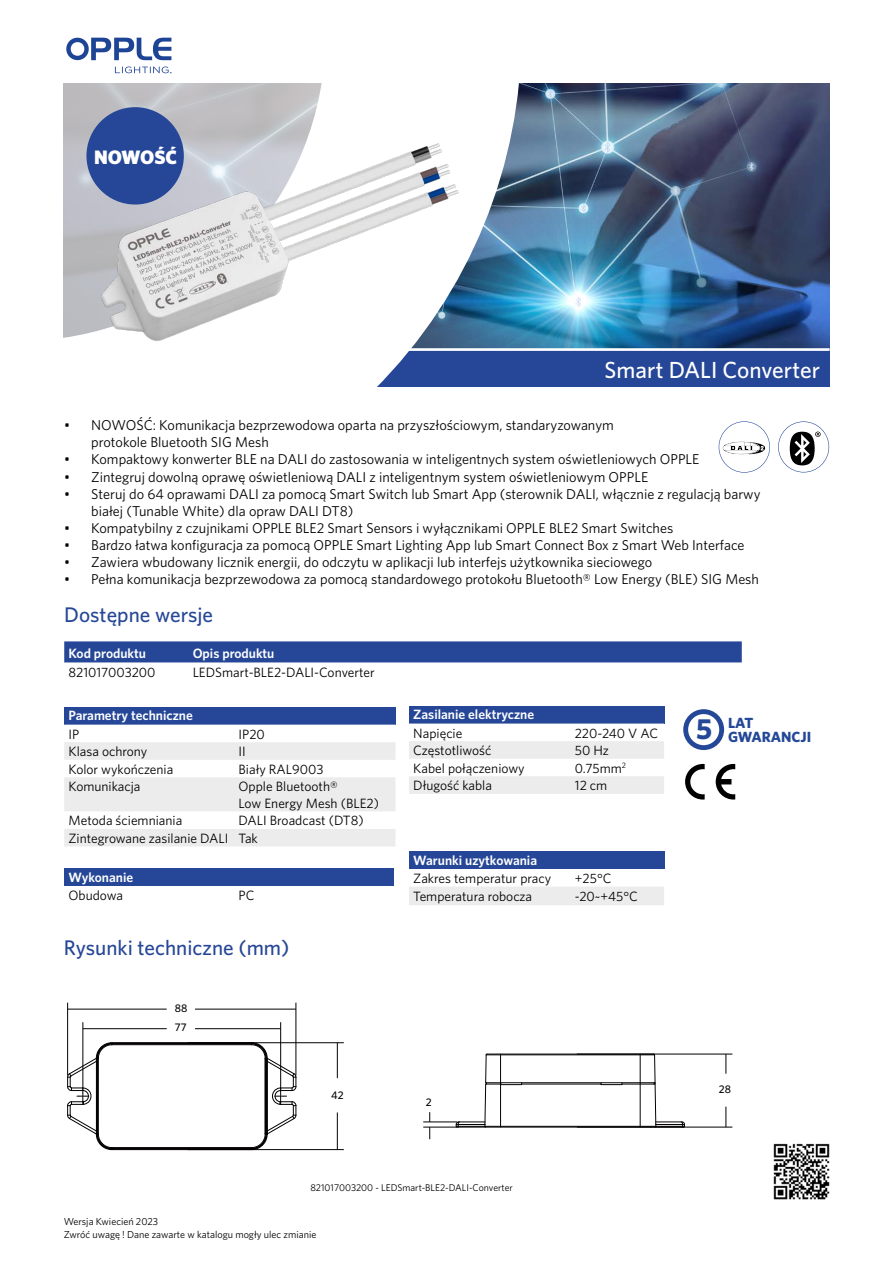
<style>
.page{position:relative;width:893px;height:1263px;background:#fff}
.page>*{position:absolute;margin:0;border:0;box-sizing:border-box;transform-origin:0 0}
.t1{font:500 23.25px "Whitney";color:#fff}
.t2{font:500 21.15px "Whitney";color:#264797}
.t3{font:900 19.5px "Whitney";color:#fff}
.t4{font:700 14.7px/13.8px "Whitney";color:#244897}
.t5{font:14.25px/17.1px "Whitney";color:#000}
.t6{font:13.5px/16.2px "Whitney";color:#000}
.t7{font:600 13.5px "Whitney";color:#fff}
.t8{font:500 11.1px/19.5px "Whitney";color:#020000}
.t9{font:10.2px/12.6px "Whitney";color:#000}
.t10{font:9.75px "Whitney";color:#000}
.s1{font-size:29.1px}
</style>
<div class="page">
<img style="left:571px;top:83px;width:259px;height:265px">
<div style="left:64px;top:350px;width:766px;height:37px;background:#264797"></div>
<hr style="left:64px;top:348px;width:766px;height:3px;background:#fff">
<img style="left:482px;top:83px;width:89px;height:268px">
<svg style="left:64px;top:641px;width:678px;height:22px;background:#2f4f9b"></svg>
<div style="left:64px;top:707px;width:331px;height:18px;background:#264797"></div>
<svg style="left:64px;top:742px;width:331px;height:104px"></svg>
<svg style="left:778px;top:421px;width:51px;height:51px"></svg>
<svg style="left:719px;top:421px;width:51px;height:52px"></svg>
<svg style="left:66px;top:37px;width:105px;height:11px"></svg>
<div style="left:409px;top:706px;width:255px;height:17px;background:#264797"></div>
<svg style="left:409px;top:723px;width:255px;height:71px"></svg>
<svg style="left:685px;top:764px;width:20px;height:35px"></svg>
<svg style="left:716px;top:764px;width:19px;height:35px"></svg>
<svg style="left:683px;top:709px;width:41px;height:41px"></svg>
<div style="left:64px;top:868px;width:330px;height:18px;background:#264797"></div>
<div style="left:409px;top:851px;width:255px;height:18px;background:#264797"></div>
<div style="left:409px;top:887px;width:255px;height:18px;background:#ececec"></div>
<hr style="left:640px;top:1054px;width:1px;height:73px;background:#030000">
<hr style="left:486px;top:1054px;width:169px;height:1px;background:#030000">
<hr style="left:486px;top:1082px;width:169px;height:1px;background:#030000">
<hr style="left:522px;top:1084px;width:79px;height:1px;background:#030000">
<hr style="left:622px;top:1084px;width:33px;height:1px;background:#030000">
<svg style="left:601px;top:1083px;width:22px;height:2px"></svg>
<hr style="left:457px;top:1127px;width:227px;height:1px;background:#030000">
<hr style="left:501px;top:1126px;width:183px;height:1px;background:#030000">
<svg style="left:456px;top:1053px;width:66px;height:75px"></svg>
<svg style="left:650px;top:1053px;width:35px;height:74px"></svg>
<svg style="left:67px;top:1042px;width:230px;height:108px"></svg>
<hr style="left:296px;top:1003px;width:1px;height:72px;background:#030000">
<hr style="left:67px;top:1003px;width:1px;height:72px;background:#030000">
<hr style="left:195px;top:1009px;width:101px;height:1px;background:#030000">
<hr style="left:68px;top:1009px;width:99px;height:1px;background:#030000">
<hr style="left:187px;top:1149px;width:157px;height:1px;background:#030000">
<hr style="left:187px;top:1042px;width:157px;height:1px;background:#030000">
<hr style="left:337px;top:1112px;width:1px;height:37px;background:#030000">
<hr style="left:337px;top:1043px;width:1px;height:35px;background:#030000">
<hr style="left:83px;top:1022px;width:1px;height:68px;background:#030000">
<hr style="left:280px;top:1022px;width:1px;height:68px;background:#030000">
<hr style="left:83px;top:1028px;width:84px;height:1px;background:#030000">
<hr style="left:195px;top:1028px;width:86px;height:1px;background:#030000">
<hr style="left:577px;top:1127px;width:155px;height:1px;background:#030000">
<hr style="left:577px;top:1054px;width:155px;height:1px;background:#030000">
<svg style="left:726px;top:1107px;width:1px;height:20px"></svg>
<svg style="left:726px;top:1054px;width:1px;height:20px"></svg>
<hr style="left:423px;top:1122px;width:34px;height:1px;background:#030000">
<hr style="left:423px;top:1127px;width:34px;height:1px;background:#030000">
<svg style="left:429px;top:1112px;width:1px;height:27px"></svg>
<img style="left:773px;top:1143px;width:57px;height:57px">
<img style="left:63px;top:48px;width:419px;height:339px">
<div style="left:86px;top:107px;width:98px;height:98px;background:#264797;border-radius:50%"></div>
<h3 class="t3" style="left:94px;top:144px;width:84px">NOWOŚĆ</h3>
<h1 class="t1" style="left:605px;top:355px;width:217px">Smart DALI Converter</h1>
<p class="t5" style="left:91px;top:416px;width:524px;text-indent:-27px">• NOWOŚĆ: Komunikacja bezprzewodowa oparta na przyszłościowym, standaryzowanym protokole Bluetooth SIG Mesh</p>
<p class="t5" style="left:64px;top:451px;width:637px">• Kompaktowy konwerter BLE na DALI do zastosowania w inteligentnych system oświetleniowych OPPLE</p>
<p class="t5" style="left:64px;top:468px;width:585px">• Zintegruj dowolną oprawę oświetleniową DALI z inteligentnym system oświetleniowym OPPLE</p>
<p class="t5" style="left:91px;top:485px;width:671px;text-indent:-27px">• Steruj do 64 oprawami DALI za pomocą Smart Switch lub Smart App (sterownik DALI, włącznie z regulacją barwy białej (Tunable White) dla opraw DALI DT8)</p>
<p class="t5" style="left:64px;top:519px;width:611px">• Kompatybilny z czujnikami OPPLE BLE2 Smart Sensors i wyłącznikami OPPLE BLE2 Smart Switches</p>
<p class="t5" style="left:64px;top:536px;width:682px">• Bardzo łatwa konfiguracja za pomocą OPPLE Smart Lighting App lub Smart Connect Box z Smart Web Interface</p>
<p class="t5" style="left:64px;top:553px;width:590px">• Zawiera wbudowany licznik energii, do odczytu w aplikacji lub interfejs użytkownika sieciowego</p>
<p class="t5" style="left:64px;top:570px;width:696px">• Pełna komunikacja bezprzewodowa za pomocą standardowego protokołu Bluetooth® Low Energy (BLE) SIG Mesh</p>
<h2 class="t2" style="left:64px;top:601px;width:150px">Dostępne wersje</h2>
<p class="t7" style="left:68px;top:645px;width:79px">Kod produktu</p>
<p class="t7" style="left:193px;top:645px;width:83px">Opis produktu</p>
<p class="t6" style="left:68px;top:663px;width:89px">821017003200</p>
<p class="t6" style="left:193px;top:663px;width:184px">LEDSmart-BLE2-DALI-Converter</p>
<p class="t7" style="left:68px;top:707px;width:126px">Parametry techniczne</p>
<p class="t6" style="left:68px;top:725px;width:12px">IP</p>
<p class="t6" style="left:239px;top:725px;width:28px">IP20</p>
<p class="t6" style="left:68px;top:743px;width:80px">Klasa ochrony</p>
<p class="t6" style="left:239px;top:743px;width:9px">II</p>
<p class="t6" style="left:68px;top:761px;width:106px">Kolor wykończenia</p>
<p class="t6" style="left:239px;top:761px;width:86px">Biały RAL9003</p>
<p class="t6" style="left:68px;top:778px;width:74px">Komunikacja</p>
<p class="t6" style="left:239px;top:778px;width:142px">Opple Bluetooth®<br>Low Energy Mesh (BLE2)</p>
<p class="t6" style="left:68px;top:812px;width:115px">Metoda ściemniania</p>
<p class="t6" style="left:68px;top:811px;width:297px;line-height:17.5px;text-indent:170px">DALI Broadcast (DT8)<br>Zintegrowane zasilanie DALI Tak</p>
<p class="t7" style="left:68px;top:868px;width:66px">Wykonanie</p>
<p class="t6" style="left:68px;top:887px;width:56px">Obudowa</p>
<p class="t6" style="left:239px;top:887px;width:17px">PC</p>
<h2 class="t2" style="left:64px;top:934px;width:227px">Rysunki techniczne (mm)</h2>
<p class="t8" style="left:175px;top:998px;width:14px">88<br>77</p>
<p class="t8" style="left:331px;top:1085px;width:14px">42</p>
<p class="t7" style="left:413px;top:706px;width:122px">Zasilanie elektryczne</p>
<p class="t6" style="left:413px;top:724px;width:51px">Napięcie</p>
<p class="t6" style="left:575px;top:724px;width:85px">220-240 V AC</p>
<p class="t6" style="left:413px;top:742px;width:80px">Częstotliwość</p>
<p class="t6" style="left:575px;top:742px;width:36px">50 Hz</p>
<p class="t6" style="left:413px;top:759px;width:113px">Kabel połączeniowy</p>
<p class="t6" style="left:575px;top:759px;width:53px">0.75mm<sup>2</sup></p>
<p class="t6" style="left:413px;top:777px;width:80px">Długość kabla</p>
<p class="t6" style="left:575px;top:777px;width:34px">12 cm</p>
<p class="t7" style="left:413px;top:851px;width:125px">Warunki uzytkowania</p>
<p class="t6" style="left:413px;top:870px;width:139px">Zakres temperatur pracy</p>
<p class="t6" style="left:575px;top:870px;width:38px">+25°C</p>
<p class="t6" style="left:413px;top:887px;width:120px">Temperatura robocza</p>
<p class="t6" style="left:575px;top:887px;width:64px">-20~+45°C</p>
<p class="t8" style="left:426px;top:1092px;width:7px">2</p>
<p class="t10" style="left:310px;top:1181px;width:204px">821017003200 - LEDSmart-BLE2-DALI-Converter</p>
<p class="t9" style="left:64px;top:1215px;width:254px">Wersja Kwiecień 2023<br>Zwróć uwagę ! Dane zawarte w katalogu mogły ulec zmianie</p>
<p class="t4" style="left:728px;top:716px;width:85px;text-indent:-32px"><span class="s1">5</span> LAT<br>GWARANCJI</p>
<p class="t8" style="left:719px;top:1079px;width:14px">28</p>
</div>
